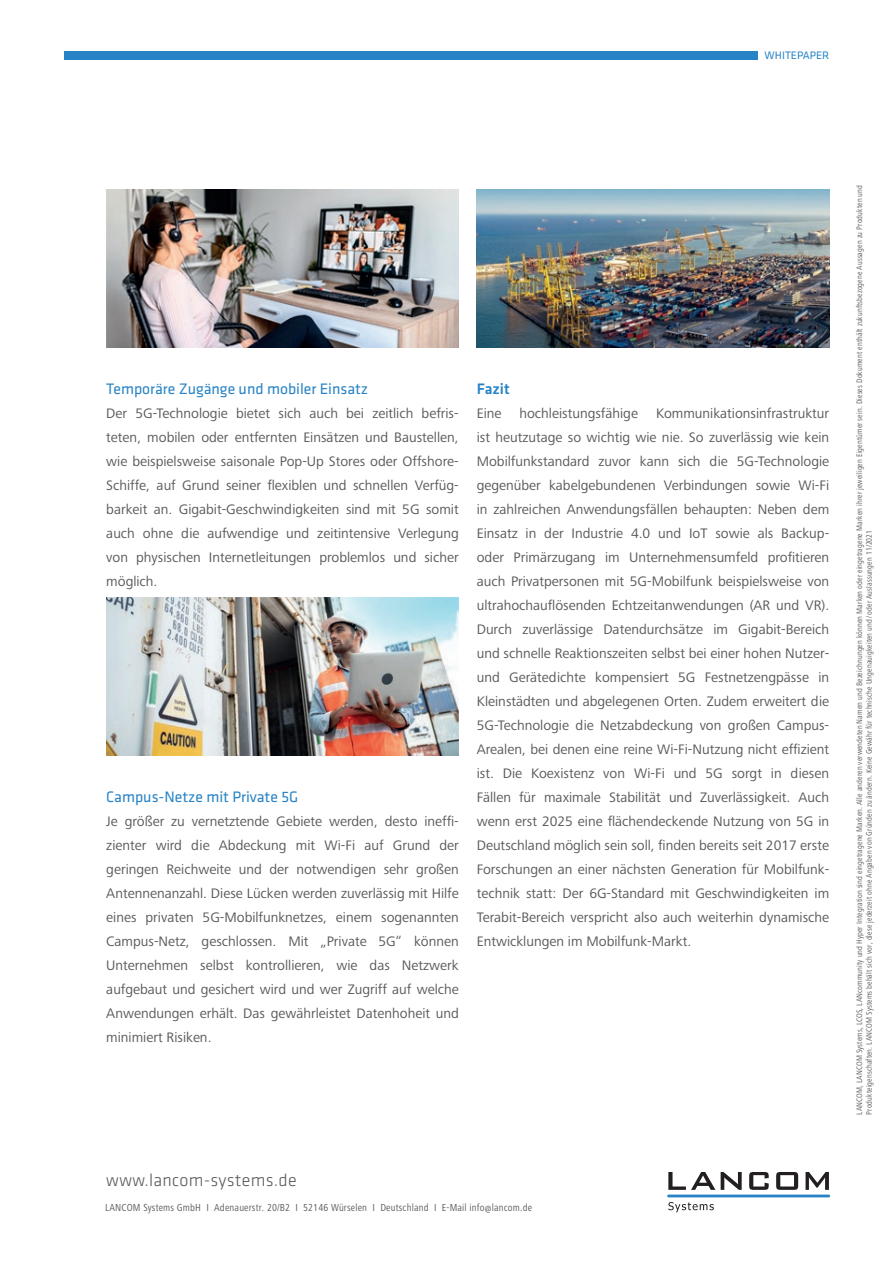
<style>
.page{position:relative;width:893px;height:1263px;background:#fff}
.page>*{position:absolute;margin:0;border:0;box-sizing:border-box;transform-origin:0 0}
.t1{font:300 18px "Klavika Basic";letter-spacing:.015em;color:#57585a}
.t2{font:15.75px "Klavika Basic";color:#2783c5}
.t3{font:500 15.75px "Klavika Basic";color:#2783c5}
.t4{font:14.25px/24px "Frutiger Next Pro";color:#57585a;text-align:justify}
.t5{font:11.25px "Klavika Basic";color:#2783c5}
.t6{font:condensed 10.5px "Frutiger Next LT";letter-spacing:.015em;color:#57585a}
.t7{font:condensed 8.25px/9.9px "Frutiger Next LT";letter-spacing:.01em;color:#57585a}
</style>
<div class="page">
<svg style="left:668px;top:1172px;width:47px;height:18px"></svg>
<svg style="left:721px;top:1172px;width:21px;height:18px"></svg>
<svg style="left:749px;top:1172px;width:20px;height:18px"></svg>
<svg style="left:776px;top:1172px;width:22px;height:18px"></svg>
<svg style="left:806px;top:1172px;width:23px;height:18px"></svg>
<svg style="left:668px;top:1202px;width:46px;height:10px"></svg>
<hr style="left:667px;top:1194px;width:163px;height:3px;background:#2783c5">
<div style="left:64px;top:51px;width:694px;height:9px;background:#2783c5"></div>
<img style="left:106px;top:189px;width:353px;height:158px">
<img style="left:106px;top:597px;width:353px;height:158px">
<img style="left:477px;top:190px;width:352px;height:157px">
<p class="t5" style="left:765px;top:48px;width:66px">WHITEPAPER</p>
<p class="t2" style="left:106px;top:379px;width:263px">Temporäre Zugänge und mobiler Einsatz</p>
<p class="t4" style="left:106px;top:402px;width:354px">Der 5G-Technologie bietet sich auch bei zeitlich befris&shy;teten, mobilen oder entfernten Einsätzen und Baustellen, wie beispielsweise saisonale Pop-Up Stores oder Offshore-Schiffe, auf Grund seiner flexiblen und schnellen Verfüg&shy;barkeit an. Gigabit-Geschwindigkeiten sind mit 5G somit auch ohne die aufwendige und zeitintensive Verlegung von physischen Internetleitungen problemlos und sicher möglich.</p>
<p class="t2" style="left:106px;top:787px;width:193px">Campus-Netze mit Private 5G</p>
<p class="t4" style="left:106px;top:810px;width:354px">Je größer zu vernetztende Gebiete werden, desto ineffi&shy;zienter wird die Abdeckung mit Wi-Fi auf Grund der geringen Reichweite und der notwendigen sehr großen Antennenanzahl. Diese Lücken werden zuverlässig mit Hilfe eines privaten 5G-Mobilfunknetzes, einem sogenannten Campus-Netz, geschlossen. Mit „Private 5G“ können Unternehmen selbst kontrollieren, wie das Netzwerk aufgebaut und gesichert wird und wer Zugriff auf welche Anwendungen erhält. Das gewährleistet Datenhoheit und minimiert Risiken.</p>
<p class="t3" style="left:477px;top:378px;width:34px">Fazit</p>
<p class="t4" style="left:477px;top:402px;width:26px">Eine</p>
<p class="t4" style="left:519px;top:402px;width:120px">hochleistungsfähige</p>
<p class="t4" style="left:477px;top:402px;width:354px;text-indent:179px">Kommunikationsinfrastruktur ist heutzutage so wichtig wie nie. So zuverlässig wie kein Mobilfunkstandard zuvor kann sich die 5G-Technologie gegenüber kabelgebundenen Verbindungen sowie Wi-Fi in zahlreichen Anwendungsfällen behaupten: Neben dem Einsatz in der Industrie 4.0 und IoT sowie als Backup&shy;oder Primärzugang im Unternehmensumfeld profitieren auch Privatpersonen mit 5G-Mobilfunk beispielsweise von ultrahochauflösenden Echtzeitanwendungen (AR und VR).<br>Durch zuverlässige Datendurchsätze im Gigabit-Bereich und schnelle Reaktionszeiten selbst bei einer hohen Nutzer&shy;und Gerätedichte kompensiert 5G Festnetzengpässe in Kleinstädten und abgelegenen Orten. Zudem erweitert die 5G-Technologie die Netzabdeckung von großen Campus-Arealen, bei denen eine reine Wi-Fi-Nutzung nicht effizient ist. Die Koexistenz von Wi-Fi und 5G sorgt in diesen Fällen für maximale Stabilität und Zuverlässigkeit. Auch wenn erst 2025 eine flächendeckende Nutzung von 5G in Deutschland möglich sein soll, finden bereits seit 2017 erste Forschungen an einer nächsten Generation für Mobilfunk&shy;technik statt: Der 6G-Standard mit Geschwindigkeiten im Terabit-Bereich verspricht also auch weiterhin dynamische Entwicklungen im Mobilfunk-Markt.</p>
<p class="t1" style="left:106px;top:1169px;width:192px">www.lancom-systems.de</p>
<p class="t6" style="left:105px;top:1201px;width:428px">LANCOM Systems GmbH I Adenauerstr. 20/B2 I 52146 Würselen I Deutschland I E-Mail info@lancom.de</p>
<p class="t7" style="left:854px;top:1114px;width:931px;rotate:-90deg">LANCOM, LANCOM Systems, LCOS, LANcommunity und Hyper Integration sind eingetragene Marken. Alle anderen verwendeten Namen und Bezeichnungen können Marken oder eingetragene Marken ihrer jeweiligen Eigentümer sein. Dieses Dokument enthält zukunftsbezogene Aussagen zu Produkten und<br>Produkteigenschaften. LANCOM Systems behält sich vor, diese jederzeit ohne Angaben von Gründen zu ändern. Keine Gewähr für technische Ungenauigkeiten und / oder Auslassungen 11/2021</p>
</div>
